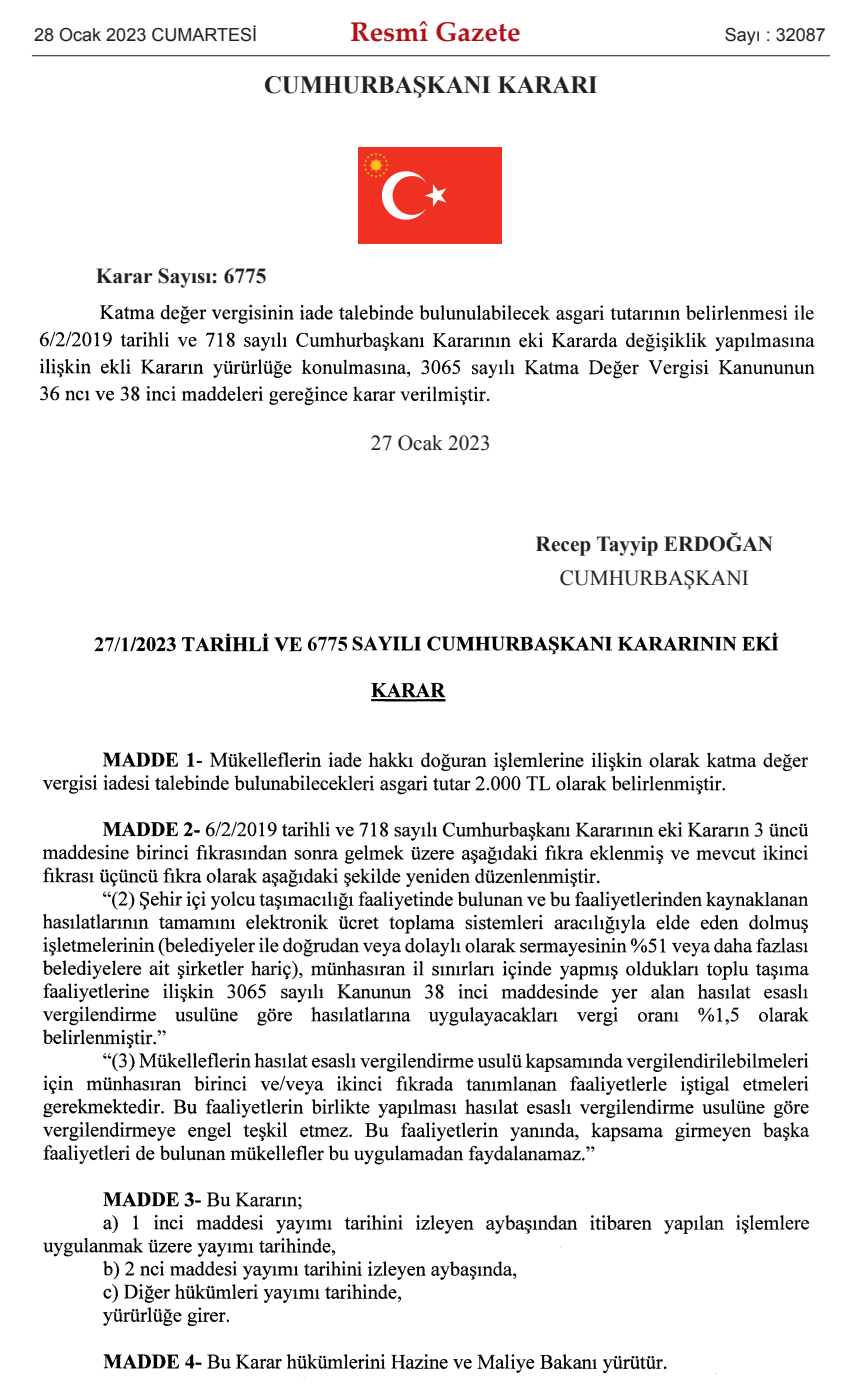
<style>
.page{position:relative;width:862px;height:1397px;background:#fff}
.page>*{position:absolute;margin:0;border:0;box-sizing:border-box;transform-origin:0 0}
.t1{font:700 27px "Palatino Linotype";color:#b40e16}
.t2{font:700 24.75px "Times New Roman";color:#231f20}
.t3{font:700 21.38px "Times New Roman";color:#231f20}
.t4{font:21.38px "Times New Roman";color:#231f20}
.t5{font:18px "Arial";color:#231f20}
</style>
<div class="page">
<img style="left:358px;top:148px;width:143px;height:95px">
<img style="left:39px;top:304px;width:776px;height:102px">
<img style="left:42px;top:632px;width:768px;height:746px">
<hr style="left:32px;top:55px;width:797px;height:1px;background:#231f20">
<p class="t5" style="left:34px;top:25px;width:224px">28 Ocak 2023 CUMARTESİ</p>
<p class="t1" style="left:350px;top:21px;width:171px">Resmî Gazete</p>
<p class="t5" style="left:724px;top:25px;width:103px">Sayı : 32087</p>
<p class="t2" style="left:264px;top:71px;width:335px">CUMHURBAŞKANI KARARI</p>
<p class="t3" style="left:96px;top:264px;width:172px">Karar Sayısı: 6775</p>
<p class="t4" style="left:371px;top:431px;width:121px">27 Ocak 2023</p>
<p class="t3" style="left:535px;top:532px;width:239px">Recep Tayyip ERDOĞAN</p>
<p class="t4" style="left:559px;top:566px;width:190px">CUMHURBAŞKANI</p>
</div>
